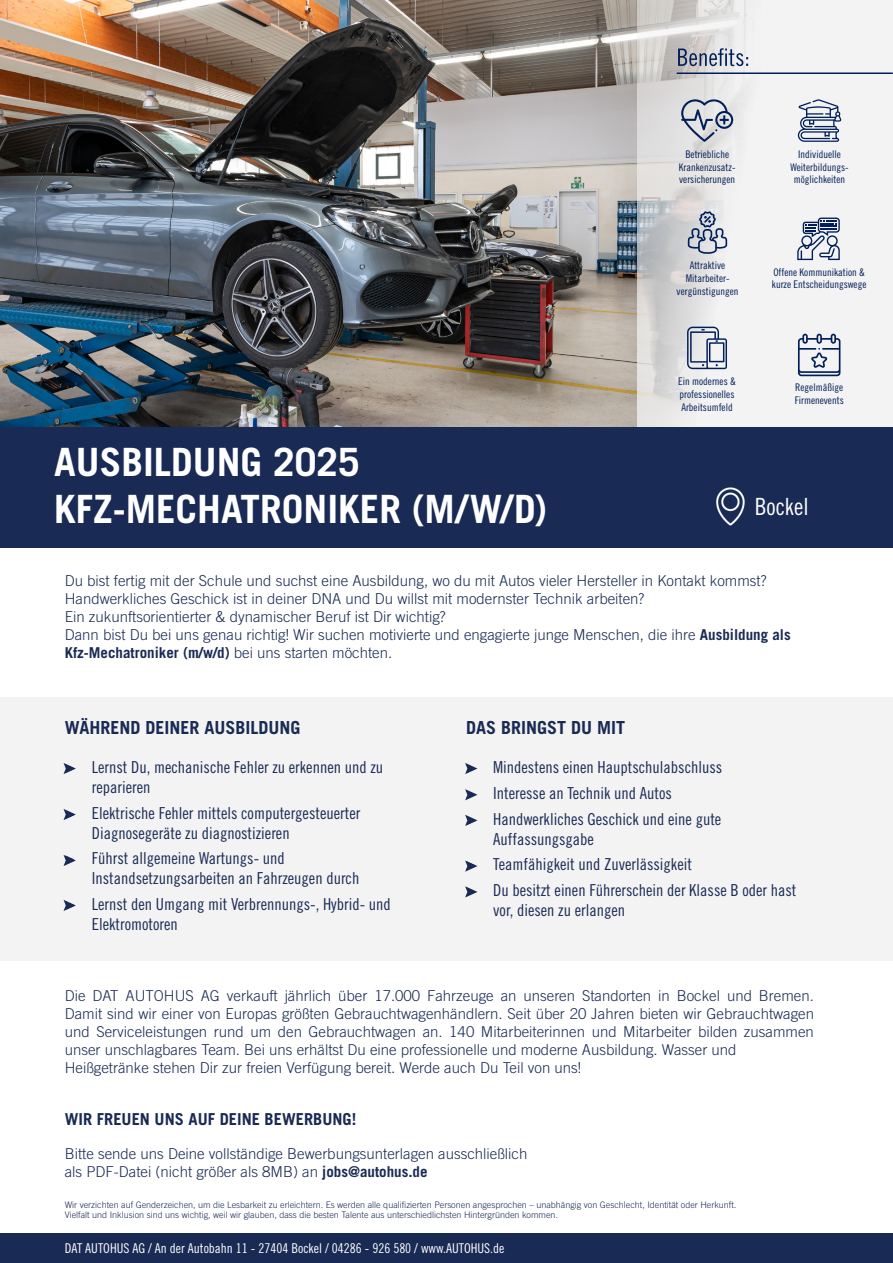
<style>
.page{position:relative;width:893px;height:1263px;background:#fff}
.page>*{position:absolute;margin:0;border:0;box-sizing:border-box;transform-origin:0 0}
.t1{font:700 39px "Trade Gothic LT Std";color:#fff}
.t2{font:30px "Trade Gothic LT Std Cn 18";color:#fff}
.t3{font:23.7px "Trade Gothic LT Std Cn 18";color:#fff}
.t4{font:700 18px "Trade Gothic LT Std";color:#192a54}
.t5{font:16.5px/19.8px "Trade Gothic LT Std Cn 18";color:#192a54}
.t6{font:700 16.5px "Trade Gothic LT Std";color:#192a54}
.t7{font:300 15px/18px "Trade Gothic LT Std";color:#192a54}
.t8{font:13.5px "Trade Gothic LT Std Cn 18";color:#fff}
.t9{font:10.5px/12.6px "Trade Gothic LT Std Cn 18";color:#001e59;text-align:center}
.t10{font:300 9px "Trade Gothic LT Std";color:#192a54}
.s1{font-weight:700}
</style>
<div class="page">
<img style="left:0;top:0;width:638px;height:428px">
<svg style="left:638px;top:0;width:255px;height:428px;fill:#f3f3f3"></svg>
<svg style="left:688px;top:211px;width:39px;height:43px"></svg>
<svg style="left:798px;top:334px;width:42px;height:42px"></svg>
<svg style="left:681px;top:97px;width:53px;height:45px"></svg>
<svg style="left:798px;top:99px;width:44px;height:43px"></svg>
<svg style="left:687px;top:327px;width:40px;height:42px"></svg>
<hr style="left:677px;top:72px;width:216px;height:2px;background:#001e59">
<svg style="left:678px;top:48px;width:70px;height:18px"></svg>
<svg style="left:797px;top:218px;width:43px;height:42px"></svg>
<div style="left:0;top:1233px;width:893px;height:30px;background:#192a54"></div>
<div style="left:0;top:697px;width:893px;height:263px;background:#f3f3f3"></div>
<svg style="left:64px;top:809px;width:12px;height:11px"></svg>
<svg style="left:64px;top:763px;width:12px;height:11px"></svg>
<svg style="left:465px;top:763px;width:12px;height:11px"></svg>
<svg style="left:465px;top:789px;width:12px;height:11px"></svg>
<svg style="left:465px;top:815px;width:12px;height:11px"></svg>
<svg style="left:64px;top:855px;width:12px;height:11px"></svg>
<svg style="left:64px;top:900px;width:12px;height:11px"></svg>
<svg style="left:465px;top:860px;width:12px;height:12px"></svg>
<svg style="left:465px;top:886px;width:12px;height:11px"></svg>
<div style="left:0;top:428px;width:893px;height:120px;background:#192a54"></div>
<img style="left:716px;top:487px;width:29px;height:39px">
<p class="t9" style="left:679px;top:148px;width:58px">Betriebliche<br>Krankenzusatz&shy;versicherungen</p>
<p class="t9" style="left:790px;top:148px;width:60px">Individuelle<br>Weiterbildungs&shy;möglichkeiten</p>
<p class="t9" style="left:677px;top:259px;width:63px">Attraktive<br>Mitarbeiter&shy;vergünstigungen</p>
<p class="t9" style="left:678px;top:375px;width:59px;text-align:left">Ein modernes &amp; professionelles<br>Arbeitsumfeld</p>
<p class="t9" style="left:772px;top:266px;width:96px;text-align:left">Offene Kommunikation &amp; kurze Entscheidungswege</p>
<p class="t9" style="left:795px;top:381px;width:51px;text-align:left">Regelmäßige<br>Firmenevents</p>
<p class="t1" style="left:54px;top:438px;width:307px">AUSBILDUNG 2025</p>
<p class="t1" style="left:54px;top:485px;width:494px">KFZ-MECHATRONIKER (M/W/D)</p>
<p class="t3" style="left:755px;top:493px;width:55px">Bockel</p>
<p class="t2" style="left:731px;top:494px;width:70px">Bockel</p>
<p class="t7" style="left:65px;top:572px;width:703px">Du bist fertig mit der Schule und suchst eine Ausbildung, wo du mit Autos vieler Hersteller in Kontakt kommst?</p>
<p class="t7" style="left:65px;top:590px;width:581px">Handwerkliches Geschick ist in deiner DNA und Du willst mit modernster Technik arbeiten?</p>
<p class="t7" style="left:65px;top:608px;width:382px">Ein zukunftsorientierter &amp; dynamischer Beruf ist Dir wichtig?</p>
<p class="t7" style="left:65px;top:626px;width:727px">Dann bist Du bei uns genau richtig! Wir suchen motivierte und engagierte junge Menschen, die ihre <span class="s1">Ausbildung als<br>Kfz-Mechatroniker (m/w/d)</span> bei uns starten möchten.</p>
<p class="t4" style="left:65px;top:716px;width:237px">WÄHREND DEINER AUSBILDUNG</p>
<p class="t5" style="left:92px;top:757px;width:293px;text-indent:-27px">&gt; Lernst Du, mechanische Fehler zu erkennen und zu reparieren</p>
<p class="t5" style="left:92px;top:803px;width:270px;text-indent:-27px">&gt; Elektrische Fehler mittels computergesteuerter<br>Diagnosegeräte zu diagnostizieren</p>
<p class="t5" style="left:92px;top:848px;width:269px;text-indent:-27px">&gt; Führst allgemeine Wartungs- und<br>Instandsetzungsarbeiten an Fahrzeugen durch</p>
<p class="t5" style="left:92px;top:894px;width:300px;text-indent:-27px">&gt; Lernst den Umgang mit Verbrennungs-, Hybrid- und<br>Elektromotoren</p>
<p class="t4" style="left:466px;top:716px;width:161px">DAS BRINGST DU MIT</p>
<p class="t5" style="left:466px;top:757px;width:258px">&gt; Mindestens einen Hauptschulabschluss</p>
<p class="t5" style="left:466px;top:783px;width:207px">&gt; Interesse an Technik und Autos</p>
<p class="t5" style="left:493px;top:809px;width:230px;text-indent:-27px">&gt; Handwerkliches Geschick und eine gute<br>Auffassungsgabe</p>
<p class="t5" style="left:466px;top:854px;width:227px">&gt; Teamfähigkeit und Zuverlässigkeit</p>
<p class="t5" style="left:493px;top:880px;width:305px;text-indent:-27px">&gt; Du besitzt einen Führerschein der Klasse B oder hast vor, diesen zu erlangen</p>
<p class="t7" style="left:65px;top:986px;width:751px">Die DAT AUTOHUS AG verkauft jährlich über 17.000 Fahrzeuge an unseren Standorten in Bockel und Bremen.</p>
<p class="t7" style="left:65px;top:1004px;width:751px">Damit sind wir einer von Europas größten Gebrauchtwagenhändlern. Seit über 20 Jahren bieten wir Gebrauchtwagen</p>
<p class="t7" style="left:65px;top:1022px;width:751px">und Serviceleistungen rund um den Gebrauchtwagen an. 140 Mitarbeiterinnen und Mitarbeiter bilden zusammen</p>
<p class="t7" style="left:65px;top:1040px;width:673px">unser unschlagbares Team. Bei uns erhältst Du eine professionelle und moderne Ausbildung. Wasser und<br>Heißgetränke stehen Dir zur freien Verfügung bereit. Werde auch Du Teil von uns!</p>
<p class="t6" style="left:65px;top:1108px;width:293px">WIR FREUEN UNS AUF DEINE BEWERBUNG!</p>
<p class="t7" style="left:65px;top:1144px;width:464px">Bitte sende uns Deine vollständige Bewerbungsunterlagen ausschließlich</p>
<p class="t7" style="left:65px;top:1162px;width:364px">als PDF-Datei (nicht größer als 8MB) an <span class="s1">jobs@autohus.de</span></p>
<p class="t10" style="left:65px;top:1199px;width:673px">Wir verzichten auf Genderzeichen, um die Lesbarkeit zu erleichtern. Es werden alle qualifizierten Personen angesprochen – unabhängig von Geschlecht, Identität oder Herkunft.</p>
<p class="t10" style="left:65px;top:1210px;width:495px">Vielfalt und Inklusion sind uns wichtig, weil wir glauben, dass die besten Talente aus unterschiedlichsten Hintergründen kommen.</p>
<p class="t8" style="left:65px;top:1240px;width:441px">DAT AUTOHUS AG / An der Autobahn 11 - 27404 Bockel / 04286 - 926 580 / www.AUTOHUS.de</p>
</div>
